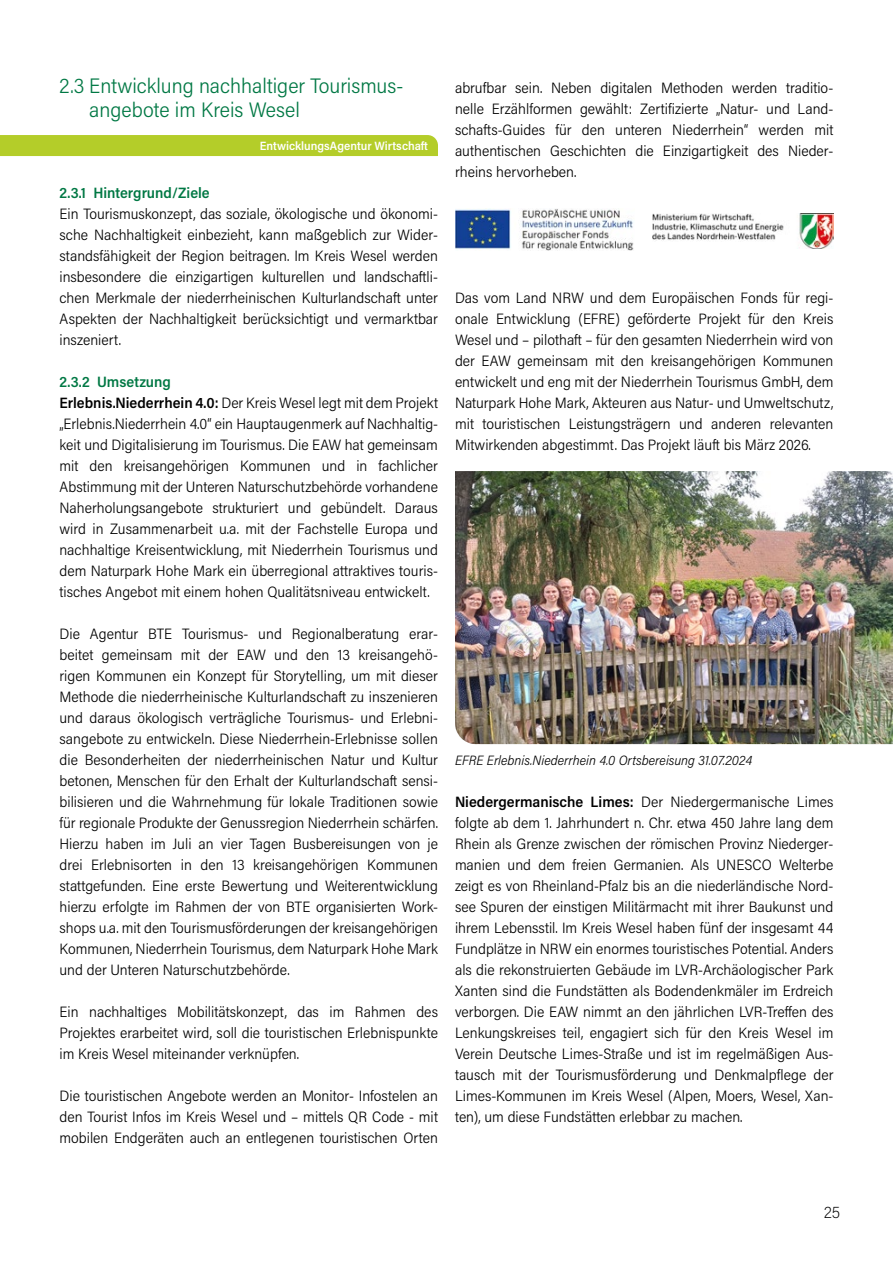
<style>
.page{position:relative;width:893px;height:1263px;background:#fff}
.page>*{position:absolute;margin:0;border:0;box-sizing:border-box;transform-origin:0 0}
.t1{font:300 21px/24px "Acumin Pro Semi Cond";color:#007844}
.t2{font:200 16.5px "Acumin Pro Semi Cond";color:#000}
.Grundtext{font:300 15px/21px "Acumin Pro Semi Cond";color:#000;text-align:justify}
.Hervorhebung{font:300 15px/21px "Acumin Pro Semi Cond";color:#000;text-align:justify}
.t3{font:600 15px "Acumin Pro Semi Cond";color:#007844}
.Bildunterschrift{font:italic 300 13.5px "Acumin Pro Semi Cond";color:#000}
.Grundtext-2{font:600 12px "Acumin Pro Semi Cond";color:#fff}
.s1{font-weight:600}
</style>
<div class="page">
<div style="left:0;top:135px;width:438px;height:21px;background:#b4cd29"></div>
<img style="left:455px;top:471px;width:438px;height:273px">
<img style="left:455px;top:209px;width:179px;height:41px">
<img style="left:653px;top:213px;width:180px;height:36px">
<p class="t1" style="left:89px;top:73px;width:316px;text-indent:-30px">2.3 Entwicklung nachhaltiger Tourismus&shy;angebote im Kreis Wesel</p>
<p class="Grundtext-2" style="left:260px;top:137px;width:170px">EntwicklungsAgentur Wirtschaft</p>
<p class="t3" style="left:60px;top:182px;width:152px">2.3.1 Hintergrund/Ziele</p>
<p class="Grundtext" style="left:60px;top:203px;width:380px">Ein Tourismuskonzept, das soziale, ökologische und ökonomi&shy;sche Nachhaltigkeit einbezieht, kann maßgeblich zur Wider&shy;standsfähigkeit der Region beitragen. Im Kreis Wesel werden insbesondere die einzigartigen kulturellen und landschaftli&shy;chen Merkmale der niederrheinischen Kulturlandschaft unter Aspekten der Nachhaltigkeit berücksichtigt und vermarktbar inszeniert.</p>
<p class="t3" style="left:60px;top:371px;width:113px">2.3.2 Umsetzung</p>
<p class="Grundtext" style="left:60px;top:392px;width:380px"><span class="s1">Erlebnis.Niederrhein 4.0:</span> Der Kreis Wesel legt mit dem Projekt „Erlebnis.Niederrhein 4.0“ ein Hauptaugenmerk auf Nachhaltig&shy;keit und Digitalisierung im Tourismus. Die EAW hat gemeinsam mit den kreisangehörigen Kommunen und in fachlicher Abstimmung mit der Unteren Naturschutzbehörde vorhandene Naherholungsangebote strukturiert und gebündelt. Daraus wird in Zusammenarbeit u.a. mit der Fachstelle Europa und nachhaltige Kreisentwicklung, mit Niederrhein Tourismus und dem Naturpark Hohe Mark ein überregional attraktives touris&shy;tisches Angebot mit einem hohen Qualitätsniveau entwickelt.</p>
<p class="Grundtext" style="left:60px;top:623px;width:380px">Die Agentur BTE Tourismus- und Regionalberatung erar&shy;beitet gemeinsam mit der EAW und den 13 kreisangehö&shy;rigen Kommunen ein Konzept für Storytelling, um mit dieser Methode die niederrheinische Kulturlandschaft zu inszenieren und daraus ökologisch verträgliche Tourismus- und Erlebni&shy;sangebote zu entwickeln. Diese Niederrhein-Erlebnisse sollen die Besonderheiten der niederrheinischen Natur und Kultur betonen, Menschen für den Erhalt der Kulturlandschaft sensi&shy;bilisieren und die Wahrnehmung für lokale Traditionen sowie für regionale Produkte der Genussregion Niederrhein schärfen.<br>Hierzu haben im Juli an vier Tagen Busbereisungen von je drei Erlebnisorten in den 13 kreisangehörigen Kommunen stattgefunden. Eine erste Bewertung und Weiterentwicklung hierzu erfolgte im Rahmen der von BTE organisierten Work&shy;shops u.a. mit den Tourismusförderungen der kreisangehörigen Kommunen, Niederrhein Tourismus, dem Naturpark Hohe Mark und der Unteren Naturschutzbehörde.</p>
<p class="Grundtext" style="left:60px;top:1001px;width:380px">Ein nachhaltiges Mobilitätskonzept, das im Rahmen des Projektes erarbeitet wird, soll die touristischen Erlebnispunkte im Kreis Wesel miteinander verknüpfen.</p>
<p class="Grundtext" style="left:60px;top:1085px;width:380px">Die touristischen Angebote werden an Monitor- Infostelen an den Tourist Infos im Kreis Wesel und – mittels QR Code - mit mobilen Endgeräten auch an entlegenen touristischen Orten</p>
<p class="Grundtext" style="left:455px;top:77px;width:380px">abrufbar sein. Neben digitalen Methoden werden traditio&shy;nelle Erzählformen gewählt: Zertifizierte „Natur- und Land&shy;schafts-Guides für den unteren Niederrhein“ werden mit authentischen Geschichten die Einzigartigkeit des Nieder&shy;rheins hervorheben.</p>
<p class="Grundtext" style="left:455px;top:287px;width:380px">Das vom Land NRW und dem Europäischen Fonds für regi&shy;onale Entwicklung (EFRE) geförderte Projekt für den Kreis Wesel und – pilothaft – für den gesamten Niederrhein wird von der EAW gemeinsam mit den kreisangehörigen Kommunen entwickelt und eng mit der Niederrhein Tourismus GmbH, dem Naturpark Hohe Mark, Akteuren aus Natur- und Umweltschutz, mit touristischen Leistungsträgern und anderen relevanten Mitwirkenden abgestimmt. Das Projekt läuft bis März 2026.</p>
<p class="Bildunterschrift" style="left:455px;top:751px;width:299px">EFRE Erlebnis.Niederrhein 4.0 Ortsbereisung 31.07.2024</p>
<p class="Hervorhebung" style="left:455px;top:791px;width:380px"><span class="s1">Niedergermanische Limes:</span> Der Niedergermanische Limes folgte ab dem 1. Jahrhundert n. Chr. etwa 450 Jahre lang dem Rhein als Grenze zwischen der römischen Provinz Niederger&shy;manien und dem freien Germanien. Als UNESCO Welterbe zeigt es von Rheinland-Pfalz bis an die niederländische Nord&shy;see Spuren der einstigen Militärmacht mit ihrer Baukunst und ihrem Lebensstil. Im Kreis Wesel haben fünf der insgesamt 44<br>Fundplätze in NRW ein enormes touristisches Potential. Anders als die rekonstruierten Gebäude im LVR-Archäologischer Park Xanten sind die Fundstätten als Bodendenkmäler im Erdreich verborgen. Die EAW nimmt an den jährlichen LVR-Treffen des Lenkungskreises teil, engagiert sich für den Kreis Wesel im Verein Deutsche Limes-Straße und ist im regelmäßigen Aus&shy;tausch mit der Tourismusförderung und Denkmalpflege der Limes-Kommunen im Kreis Wesel (Alpen, Moers, Wesel, Xan&shy;ten), um diese Fundstätten erlebbar zu machen.</p>
<p class="t2" style="left:824px;top:1201px;width:18px">25</p>
</div>
